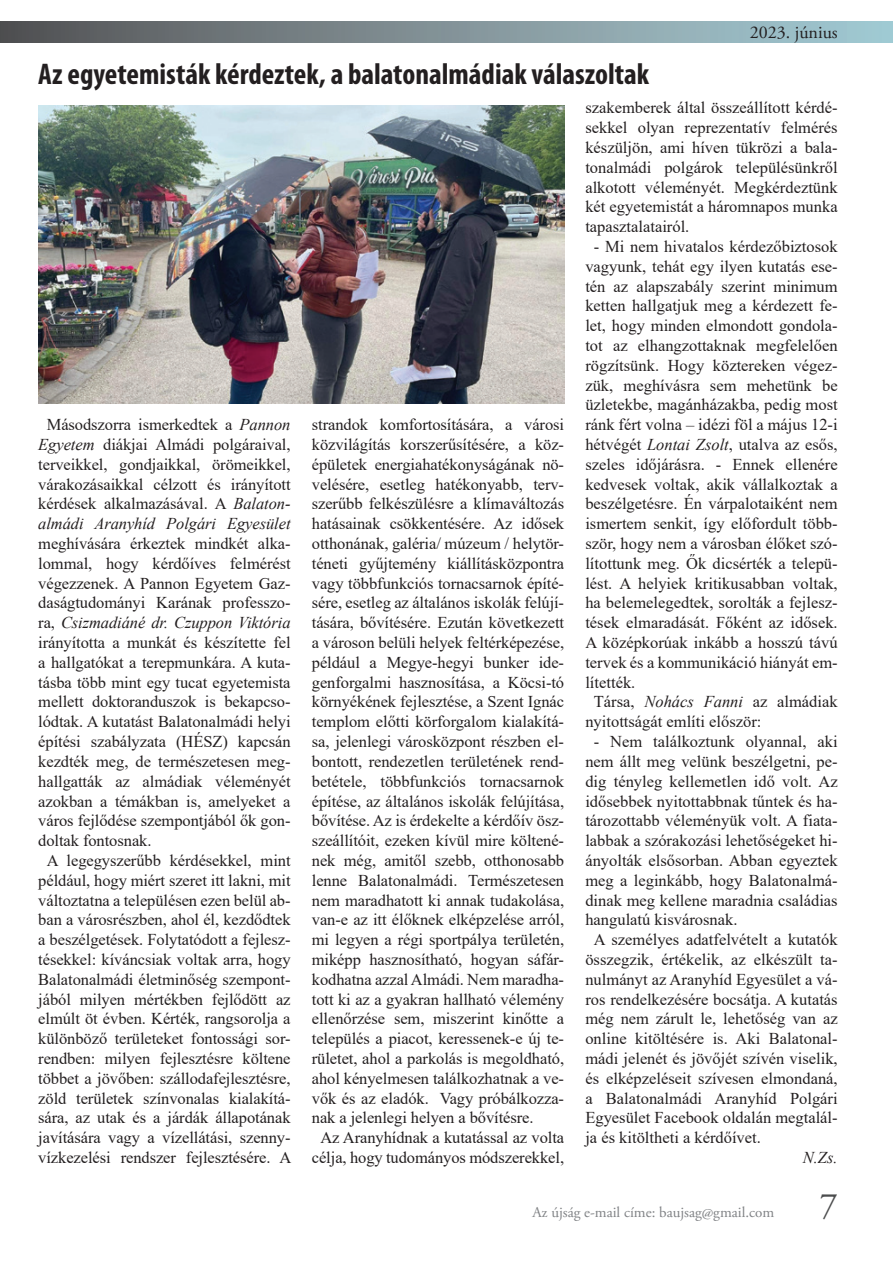
<style>
.page{position:relative;width:893px;height:1263px;background:#fff}
.page>*{position:absolute;margin:0;border:0;box-sizing:border-box;transform-origin:0 0}
.t1{font:36px "Adobe Garamond Pro";color:#4b4c4d}
.t2{font:700 condensed 30px "Myriad Pro";color:#231f20}
.t3{font:18px "Adobe Garamond Pro";color:#231f20}
.kenyér{font:16.5px/19.8px "Times New Roman";letter-spacing:-.005em;color:#231f20;text-align:justify}
.kenyér-2{font:italic 16.5px "Times New Roman";color:#231f20}
.t4{font:15px "Adobe Garamond Pro";color:#808285}
.s1{font-style:italic}
</style>
<div class="page">
<div style="left:0;top:21px;width:893px;height:22px;background:linear-gradient(to right,#575456,#a8ced7)"></div>
<img style="left:38px;top:106px;width:526px;height:298px">
<p class="t2" style="left:38px;top:55px;width:612px">Az egyetemisták kérdeztek, a balatonalmádiak válaszoltak</p>
<p class="t3" style="left:750px;top:21px;width:89px">2023. június</p>
<p class="kenyér" style="left:38px;top:414px;width:254px;text-indent:9px">Másodszorra ismerkedtek a <span class="s1">Pannon Egyetem</span> diákjai Almádi polgáraival, terveikkel, gondjaikkal, örömeikkel, várakozásaikkal célzott és irányított kérdések alkalmazásával. A <span class="s1">Balaton&shy;almádi Aranyhíd Polgári Egyesület </span>meghívására érkeztek mindkét alka&shy;lommal, hogy kérdőíves felmérést végezzenek. A Pannon Egyetem Gaz&shy;daságtudományi Karának professzo&shy;ra, <span class="s1">Csizmadiáné dr. Czuppon Viktória </span>irányította a munkát és készítette fel a hallgatókat a terepmunkára. A kuta&shy;tásba több mint egy tucat egyetemista mellett doktoranduszok is bekapcso&shy;lódtak. A kutatást Balatonalmádi helyi építési szabályzata (HÉSZ) kapcsán kezdték meg, de természetesen meg&shy;hallgatták az almádiak véleményét azokban a témákban is, amelyeket a város fejlődése szempontjából ők gon&shy;doltak fontosnak.</p>
<p class="kenyér" style="left:38px;top:850px;width:255px;text-align:center">A legegyszerűbb kérdésekkel, mint például, hogy miért szeret itt lakni, mit változtatna a településen ezen belül ab&shy;ban a városrészben, ahol él, kezdődtek a beszélgetések. Folytatódott a fejlesz&shy;tésekkel: kíváncsiak voltak arra, hogy Balatonalmádi életminőség szempont&shy;jából milyen mértékben fejlődött az elmúlt öt évben. Kérték, rangsorolja a különböző területeket fontossági sor&shy;rendben: milyen fejlesztésre költene többet a jövőben: szállodafejlesztésre, zöld területek színvonalas kialakítá&shy;sára, az utak és a járdák állapotának javítására vagy a vízellátási, szenny&shy;vízkezelési rendszer fejlesztésére. A</p>
<p class="kenyér" style="left:312px;top:414px;width:254px">strandok komfortosítására, a városi közvilágítás korszerűsítésére, a köz&shy;épületek energiahatékonyságának nö&shy;velésére, esetleg hatékonyabb, terv&shy;szerűbb felkészülésre a klímaváltozás hatásainak csökkentésére. Az idősek otthonának, galéria/ múzeum / helytör&shy;téneti gyűjtemény kiállításközpontra vagy többfunkciós tornacsarnok építé&shy;sére, esetleg az általános iskolák felújí&shy;tására, bővítésére. Ezután következett a városon belüli helyek feltérképezése, például a Megye-hegyi bunker ide&shy;genforgalmi hasznosítása, a Köcsi-tó környékének fejlesztése, a Szent Ignác templom előtti körforgalom kialakítá&shy;sa, jelenlegi városközpont részben el&shy;bontott, rendezetlen területének rend&shy;betétele, többfunkciós tornacsarnok építése, az általános iskolák felújítása, bővítése. Az is érdekelte a kérdőív ös - szeállítóit, ezeken kívül mire költené&shy;nek még, amitől szebb, otthonosabb lenne Balatonalmádi. Természetesen nem maradhatott ki annak tudakolása, van-e az itt élőknek elképzelése arról, mi legyen a régi sportpálya területén, miképp hasznosítható, hogyan sáfár&shy;kodhatna azzal Almádi. Nem maradha&shy;tott ki az a gyakran hallható vélemény ellenőrzése sem, miszerint kinőtte a település a piacot, keressenek-e új te&shy;rületet, ahol a parkolás is megoldható, ahol kényelmesen találkozhatnak a ve&shy;vők és az eladók. Vagy próbálkozza&shy;nak a jelenlegi helyen a bővítésre.</p>
<p class="kenyér" style="left:312px;top:1127px;width:254px;text-align:center">Az Aranyhídnak a kutatással az volta célja, hogy tudományos módszerekkel,</p>
<p class="kenyér" style="left:585px;top:97px;width:254px">szakemberek által összeállított kérdé&shy;sekkel olyan reprezentatív felmérés készüljön, ami híven tükrözi a bala&shy;tonalmádi polgárok településünkről alkotott véleményét. Megkérdeztünk két egyetemistát a háromnapos munka tapasztalatairól.</p>
<p class="kenyér" style="left:585px;top:236px;width:254px;text-indent:9px">- Mi nem hivatalos kérdezőbiztosok vagyunk, tehát egy ilyen kutatás ese&shy;tén az alapszabály szerint minimum ketten hallgatjuk meg a kérdezett fe&shy;let, hogy minden elmondott gondola&shy;tot az elhangzottaknak megfelelően rögzítsünk. Hogy köztereken végez&shy;zük, meghívásra sem mehetünk be üzletekbe, magánházakba, pedig most ránk fért volna – idézi föl a május 12-i hétvégét <span class="s1">Lontai Zsolt</span>, utalva az esős, szeles időjárásra. - Ennek ellenére kedvesek voltak, akik vállalkoztak a beszélgetésre. Én várpalotaiként nem ismertem senkit, így előfordult több&shy;ször, hogy nem a városban élőket szó&shy;lítottunk meg. Ők dicsérték a telepü&shy;lést. A helyiek kritikusabban voltak, ha belemelegedtek, sorolták a fejlesz&shy;tések elmaradását. Főként az idősek.<br>A középkorúak inkább a hosszú távú tervek és a kommunikáció hiányát em&shy;lítették.</p>
<p class="kenyér" style="left:585px;top:691px;width:254px;text-indent:9px">Társa, <span class="s1">Nohács Fanni</span> az almádiak nyitottságát említi először:</p>
<p class="kenyér" style="left:585px;top:731px;width:254px;text-indent:9px">- Nem találkoztunk olyannal, aki nem állt meg velünk beszélgetni, pe&shy;dig tényleg kellemetlen idő volt. Az idősebbek nyitottabbnak tűntek és ha&shy;tározottabb véleményük volt. A fiata&shy;labbak a szórakozási lehetőségeket hi&shy;ányolták elsősorban. Abban egyeztek meg a leginkább, hogy Balatonalmá&shy;dinak meg kellene maradnia családias hangulatú kisvárosnak.</p>
<p class="kenyér" style="left:585px;top:929px;width:254px;text-indent:9px">A személyes adatfelvételt a kutatók összegzik, értékelik, az elkészült ta&shy;nulmányt az Aranyhíd Egyesület a vá&shy;ros rendelkezésére bocsátja. A kutatás még nem zárult le, lehetőség van az online kitöltésére is. Aki Balatonal&shy;mádi jelenét és jövőjét szívén viselik, és elképzeléseit szívesen elmondaná, a Balatonalmádi Aranyhíd Polgári Egyesület Facebook oldalán megtalál&shy;ja és kitöltheti a kérdőívet.</p>
<p class="kenyér-2" style="left:803px;top:1146px;width:36px">N.Zs.</p>
<p class="t4" style="left:532px;top:1203px;width:243px">Az újság e-mail címe: baujsag@gmail.com</p>
<p class="t1" style="left:820px;top:1184px;width:19px">7</p>
</div>
